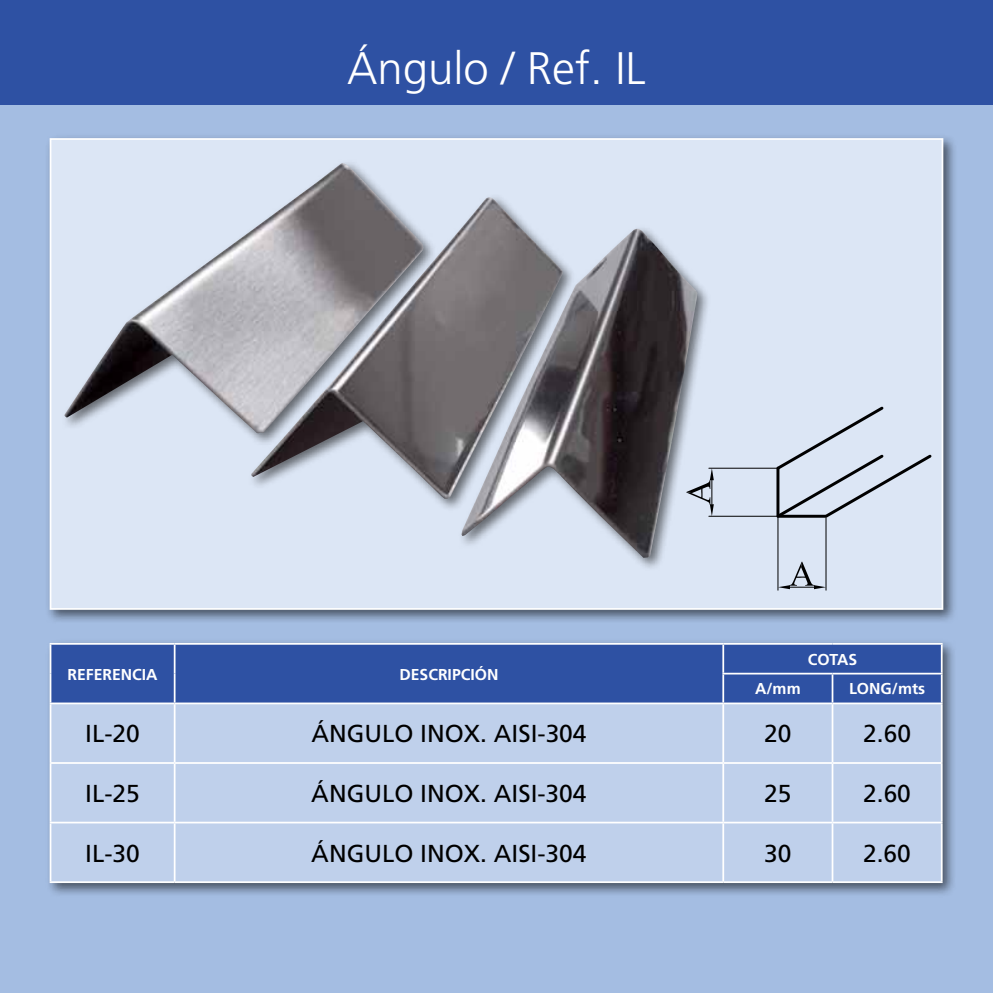
<style>
.page{position:relative;width:993px;height:993px;background:#fff}
.page>*{position:absolute;margin:0;border:0;box-sizing:border-box;transform-origin:0 0}
.t1{font:300 45.5px "Frutiger";color:#fff}
.t2{font:24.5px "Frutiger";color:#000}
.t3{font:700 15.75px "Frutiger";color:#fff}
</style>
<div class="page">
<div style="left:0;top:104px;width:992px;height:888px;background:#a4bde2"></div>
<div style="left:45px;top:133px;width:912px;height:490px;background:#000;opacity:.55"></div>
<div style="left:50px;top:139px;width:892px;height:469px;background:#dce6f5"></div>
<img style="left:64px;top:163px;width:633px;height:394px">
<div style="left:0;top:0;width:992px;height:104px;background:#2e51a3"></div>
<div style="left:45px;top:638px;width:911px;height:259px;background:#000;opacity:.55"></div>
<div style="left:51px;top:644px;width:889px;height:58px;background:#2e51a3"></div>
<div style="left:724px;top:674px;width:216px;height:28px;background:#2e51a3"></div>
<div style="left:51px;top:704px;width:889px;height:177px;background:#bfd0eb"></div>
<hr style="left:50px;top:642px;width:124px;height:2px;background:#fff">
<hr style="left:174px;top:642px;width:549px;height:2px;background:#fff">
<svg style="left:50px;top:644px;width:1px;height:58px"></svg>
<svg style="left:174px;top:644px;width:1px;height:58px"></svg>
<hr style="left:723px;top:642px;width:109px;height:2px;background:#fff">
<hr style="left:722px;top:644px;width:2px;height:28px;background:#fff">
<hr style="left:832px;top:642px;width:110px;height:2px;background:#fff">
<hr style="left:940px;top:644px;width:2px;height:28px;background:#fff">
<hr style="left:722px;top:672px;width:110px;height:2px;background:#fff">
<hr style="left:722px;top:674px;width:2px;height:28px;background:#fff">
<hr style="left:832px;top:672px;width:110px;height:2px;background:#fff">
<hr style="left:831px;top:674px;width:2px;height:28px;background:#fff">
<hr style="left:940px;top:674px;width:2px;height:28px;background:#fff">
<hr style="left:50px;top:702px;width:124px;height:2px;background:#fff">
<hr style="left:50px;top:704px;width:1px;height:57px;background:#fff">
<hr style="left:174px;top:702px;width:549px;height:2px;background:#fff">
<hr style="left:174px;top:704px;width:1px;height:57px;background:#fff">
<hr style="left:723px;top:702px;width:109px;height:2px;background:#fff">
<hr style="left:722px;top:704px;width:2px;height:57px;background:#fff">
<hr style="left:832px;top:702px;width:110px;height:2px;background:#fff">
<hr style="left:831px;top:704px;width:2px;height:57px;background:#fff">
<hr style="left:940px;top:704px;width:2px;height:57px;background:#fff">
<hr style="left:50px;top:761px;width:124px;height:2px;background:#fff">
<hr style="left:50px;top:763px;width:1px;height:58px;background:#fff">
<hr style="left:174px;top:761px;width:549px;height:2px;background:#fff">
<hr style="left:174px;top:763px;width:1px;height:58px;background:#fff">
<hr style="left:723px;top:761px;width:109px;height:2px;background:#fff">
<hr style="left:722px;top:763px;width:2px;height:58px;background:#fff">
<hr style="left:832px;top:761px;width:110px;height:2px;background:#fff">
<hr style="left:831px;top:763px;width:2px;height:58px;background:#fff">
<hr style="left:940px;top:763px;width:2px;height:58px;background:#fff">
<hr style="left:50px;top:821px;width:124px;height:2px;background:#fff">
<hr style="left:50px;top:823px;width:1px;height:58px;background:#fff">
<hr style="left:174px;top:821px;width:549px;height:2px;background:#fff">
<hr style="left:174px;top:823px;width:1px;height:58px;background:#fff">
<hr style="left:723px;top:821px;width:109px;height:2px;background:#fff">
<hr style="left:722px;top:823px;width:2px;height:58px;background:#fff">
<hr style="left:832px;top:821px;width:110px;height:2px;background:#fff">
<hr style="left:831px;top:823px;width:2px;height:58px;background:#fff">
<hr style="left:940px;top:823px;width:2px;height:58px;background:#fff">
<hr style="left:50px;top:881px;width:124px;height:1px;background:#fff">
<hr style="left:174px;top:881px;width:549px;height:1px;background:#fff">
<hr style="left:723px;top:881px;width:109px;height:1px;background:#fff">
<hr style="left:832px;top:881px;width:110px;height:1px;background:#fff">
<svg style="left:773px;top:406px;width:159px;height:114px"></svg>
<hr style="left:777px;top:517px;width:1px;height:73px;background:#000">
<hr style="left:825px;top:517px;width:1px;height:73px;background:#000">
<svg style="left:777px;top:561px;width:48px;height:28px"></svg>
<hr style="left:708px;top:516px;width:68px;height:1px;background:#000">
<hr style="left:708px;top:468px;width:68px;height:1px;background:#000">
<svg style="left:686px;top:468px;width:27px;height:48px"></svg>
<h1 class="t1" style="left:347px;top:43px;width:300px">Ángulo / Ref. IL</h1>
<p class="t3" style="left:67px;top:664px;width:92px">REFERENCIA</p>
<p class="t3" style="left:399px;top:664px;width:100px">DESCRIPCIÓN</p>
<p class="t3" style="left:807px;top:649px;width:51px">COTAS</p>
<p class="t3" style="left:754px;top:679px;width:47px">A/mm</p>
<p class="t3" style="left:848px;top:679px;width:78px">LONG/mts</p>
<p class="t2" style="left:85px;top:719px;width:56px">IL-20</p>
<p class="t2" style="left:311px;top:719px;width:276px">ÁNGULO INOX. AISI-304</p>
<p class="t2" style="left:764px;top:719px;width:29px">20</p>
<p class="t2" style="left:862px;top:719px;width:49px">2.60</p>
<p class="t2" style="left:85px;top:778px;width:56px">IL-25</p>
<p class="t2" style="left:311px;top:778px;width:276px">ÁNGULO INOX. AISI-304</p>
<p class="t2" style="left:764px;top:778px;width:29px">25</p>
<p class="t2" style="left:862px;top:778px;width:49px">2.60</p>
<p class="t2" style="left:85px;top:838px;width:56px">IL-30</p>
<p class="t2" style="left:311px;top:838px;width:276px">ÁNGULO INOX. AISI-304</p>
<p class="t2" style="left:764px;top:838px;width:29px">30</p>
<p class="t2" style="left:862px;top:838px;width:49px">2.60</p>
</div>
